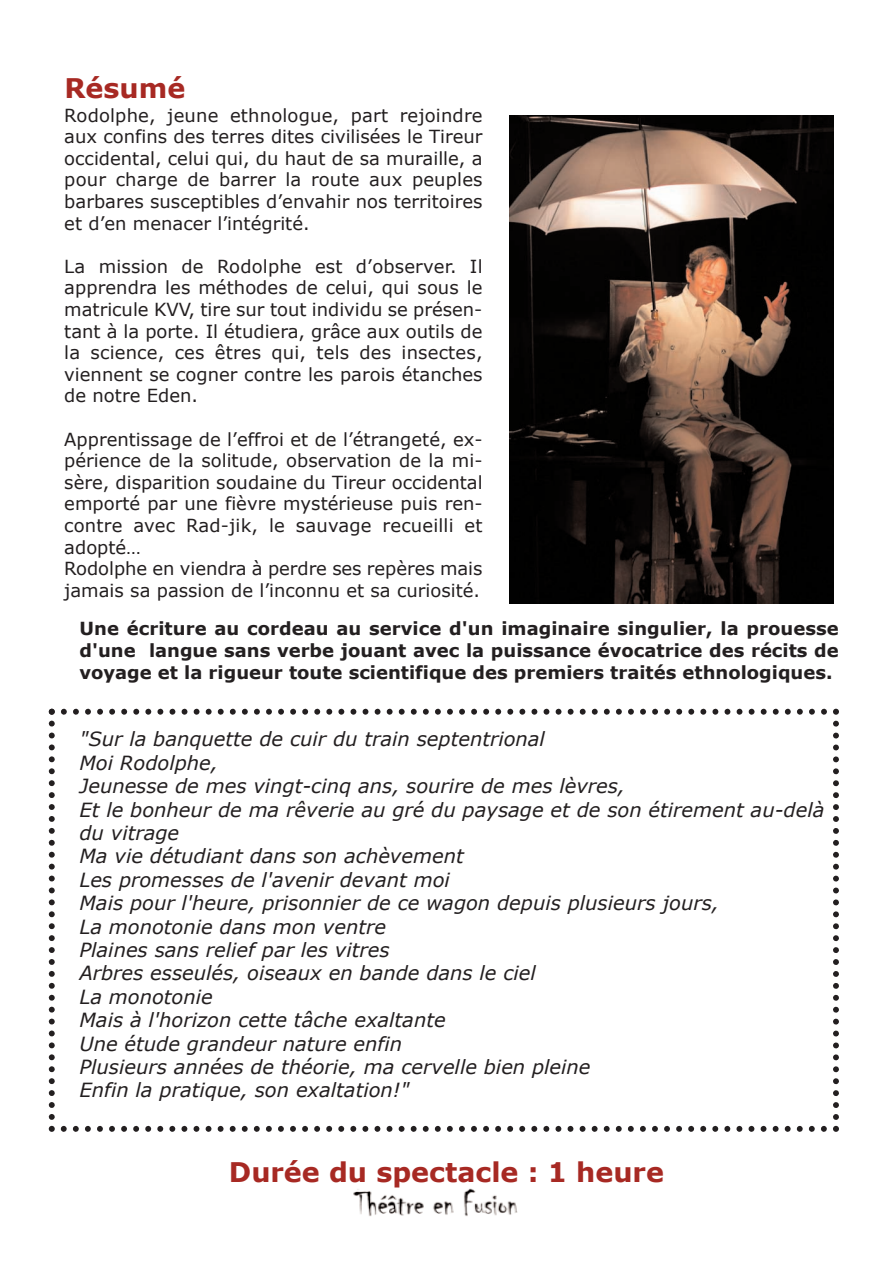
<style>
.page{position:relative;width:893px;height:1263px;background:#fff}
.page>*{position:absolute;margin:0;border:0;box-sizing:border-box;transform-origin:0 0}
.t1{font:700 27px "Verdana";color:#a72923}
.t2{font:italic 19.5px/23.4px "Verdana";color:#231f20}
.t3{font:18px/21.6px "Verdana";color:#231f20;text-align:justify}
.t4{font:700 18px/21.6px "Verdana";color:#231f20;text-align:justify}
</style>
<div class="page">
<img style="left:353px;top:1188px;width:165px;height:28px">
<div style="left:504px;top:115px;width:335px;height:488px;background:linear-gradient(to bottom,#fff,#fff)"></div>
<img style="left:510px;top:115px;width:323px;height:488px">
<svg style="left:49px;top:709px;width:790px;height:423px"></svg>
<h1 class="t1" style="left:64px;top:71px;width:122px">Résumé</h1>
<p class="t3" style="left:64px;top:104px;width:420px">Rodolphe, jeune ethnologue, part rejoindre aux confins des terres dites civilisées le Tireur occidental, celui qui, du haut de sa muraille, a pour charge de barrer la route aux peuples barbares susceptibles d’envahir nos territoires et d’en menacer l’intégrité.</p>
<p class="t3" style="left:64px;top:255px;width:420px">La mission de Rodolphe est d’observer. Il apprendra les méthodes de celui, qui sous le matricule KVV, tire sur tout individu se présen&shy;tant à la porte. Il étudiera, grâce aux outils de la science, ces êtres qui, tels des insectes, viennent se cogner contre les parois étanches de notre Eden.</p>
<p class="t3" style="left:64px;top:428px;width:420px;text-align:left">Apprentissage de l’effroi et de l’étrangeté, ex&shy;périence de la solitude, observation de la mi&shy;sère, disparition soudaine du Tireur occidental emporté par une fièvre mystérieuse puis ren&shy;contre avec Rad-jik, le sauvage recueilli et adopté…<br>Rodolphe en viendra à perdre ses repères mais jamais sa passion de l’inconnu et sa curiosité.</p>
<p class="t4" style="left:80px;top:617px;width:761px">Une écriture au cordeau au service d'un imaginaire singulier, la prouesse d'une langue sans verbe jouant avec la puissance évocatrice des récits de voyage et la rigueur toute scientifique des premiers traités ethnologiques.</p>
<p class="t2" style="left:80px;top:727px;width:746px">"Sur la banquette de cuir du train septentrional<br>Moi Rodolphe,<br>Jeunesse de mes vingt-cinq ans, sourire de mes lèvres,<br>Et le bonheur de ma rêverie au gré du paysage et de son étirement au-delà du vitrage<br>Ma vie détudiant dans son achèvement<br>Les promesses de l'avenir devant moi<br>Mais pour l'heure, prisonnier de ce wagon depuis plusieurs jours,<br>La monotonie dans mon ventre<br>Plaines sans relief par les vitres<br>Arbres esseulés, oiseaux en bande dans le ciel<br>La monotonie<br>Mais à l'horizon cette tâche exaltante<br>Une étude grandeur nature enfin<br>Plusieurs années de théorie, ma cervelle bien pleine<br>Enfin la pratique, son exaltation!"</p>
<h1 class="t1" style="left:229px;top:1154px;width:437px">Durée du spectacle : 1 heure</h1>
</div>
